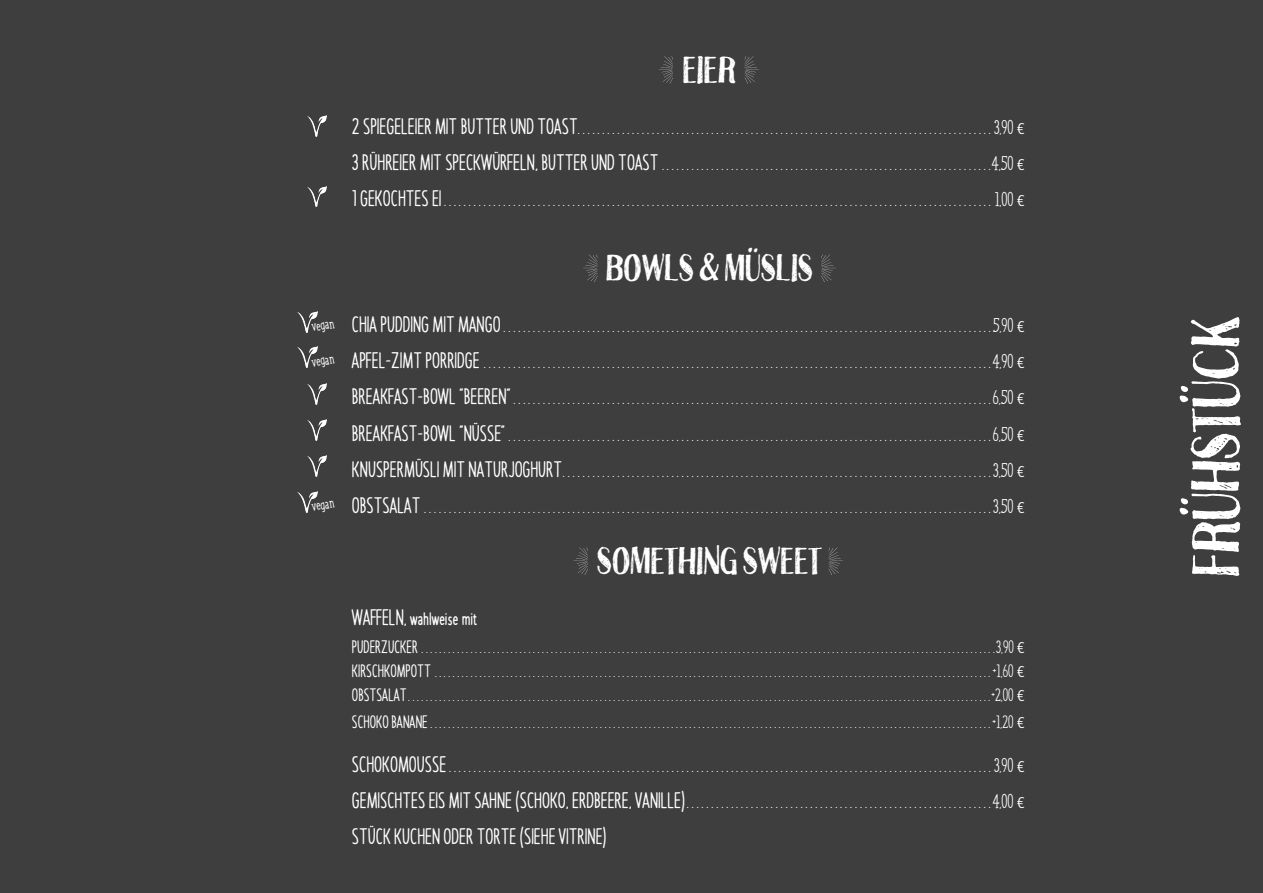
<style>
.page{position:relative;width:1263px;height:893px;background:#3e3e3f}
.page>*{position:absolute;margin:0;border:0;box-sizing:border-box;transform-origin:0 0}
.t1{font:69px "True Sketch";color:#fff}
.t2{font:38.4px "True Sketch";color:#fff}
.t3{font:700 22.5px "Jovial Sans";color:#fff}
.t4{font:19.95px/36.2px "Jovial";color:#fff;text-align:justify}
.t5{font:18px/24px "Jovial";color:#fff;text-align:justify}
.s1{font-family:"Jovial Sans";font-weight:700;font-size:22.5px}
.s2{font-family:"Botanika Mono";font-size:15px}
.s3{font-family:"Jovial Sans";font-weight:700}
</style>
<div class="page">
<svg style="left:659px;top:56px;width:14px;height:28px"></svg>
<svg style="left:745px;top:56px;width:14px;height:28px"></svg>
<svg style="left:583px;top:254px;width:15px;height:28px"></svg>
<svg style="left:821px;top:254px;width:15px;height:28px"></svg>
<svg style="left:573px;top:547px;width:15px;height:28px"></svg>
<svg style="left:829px;top:547px;width:14px;height:28px"></svg>
<img style="left:298px;top:311px;width:19px;height:21px">
<img style="left:298px;top:347px;width:19px;height:21px">
<img style="left:298px;top:491px;width:19px;height:21px">
<img style="left:307px;top:116px;width:20px;height:21px">
<img style="left:307px;top:186px;width:20px;height:21px">
<img style="left:307px;top:420px;width:20px;height:21px">
<img style="left:307px;top:383px;width:20px;height:21px">
<img style="left:307px;top:456px;width:20px;height:20px">
<p class="t5" style="left:303px;top:309px;width:30px;line-height:35px;text-align:center;rotate:-9deg">vegan vegan</p>
<p class="t5" style="left:310px;top:493px;width:25px;rotate:-9deg">vegan</p>
<h2 class="t2" style="left:683px;top:47px;width:55px">EIER</h2>
<p class="t4" style="left:352px;top:109px;width:675px"><span class="s1">2 SPIEGELEIER MIT BUTTER UND TOAST</span> . . . . . . . . . . . . . . . . . . . . . . . . . . . . . . . . . . . . . . . . . . . . . . . . . . . . . . . . . . . . . . . . . . . . . . . . . . . . . . . . . . . . 3,90 <span class="s2">€ </span><span class="s1">3 RÜHREIER MIT SPECKWÜRFELN, BUTTER UND TOAST</span> . . . . . . . . . . . . . . . . . . . . . . . . . . . . . . . . . . . . . . . . . . . . . . . . . . . . . . . . . . . . . . . . . . 4,50 <span class="s2">€ </span><span class="s1">1 GEKOCHTES EI</span> . . . . . . . . . . . . . . . . . . . . . . . . . . . . . . . . . . . . . . . . . . . . . . . . . . . . . . . . . . . . . . . . . . . . . . . . . . . . . . . . . . . . . . . . . . . . . . . . . . . . . . . . . . . . . . . 1,00 <span class="s2">€</span></p>
<h2 class="t2" style="left:606px;top:246px;width:209px">BOWLS &amp; MÜSLIS</h2>
<p class="t4" style="left:352px;top:307px;width:675px"><span class="s1">CHIA PUDDING MIT MANGO</span>...................................................................................................5,90 <span class="s2">€ </span><span class="s1">APFEL-ZIMT PORRIDGE</span> . . . . . . . . . . . . . . . . . . . . . . . . . . . . . . . . . . . . . . . . . . . . . . . . . . . . . . . . . . . . . . . . . . . . . . . . . . . . . . . . . . . . . . . . . . . . . . . . . . . . . . 4,90 <span class="s2">€ </span><span class="s1">BREAKFAST-BOWL "BEEREN“</span> . . . . . . . . . . . . . . . . . . . . . . . . . . . . . . . . . . . . . . . . . . . . . . . . . . . . . . . . . . . . . . . . . . . . . . . . . . . . . . . . . . . . . . . . . . . . . . . . 6,50 <span class="s2">€ </span><span class="s1">BREAKFAST-BOWL "NÜSSE“</span> . . . . . . . . . . . . . . . . . . . . . . . . . . . . . . . . . . . . . . . . . . . . . . . . . . . . . . . . . . . . . . . . . . . . . . . . . . . . . . . . . . . . . . . . . . . . . . . . . 6,50 <span class="s2">€ </span><span class="s1">KNUSPERMÜSLI MIT NATURJOGHURT</span> . . . . . . . . . . . . . . . . . . . . . . . . . . . . . . . . . . . . . . . . . . . . . . . . . . . . . . . . . . . . . . . . . . . . . . . . . . . . . . . . . . . . . . 3,50 <span class="s2">€ </span><span class="s1">OBSTSALAT</span> . . . . . . . . . . . . . . . . . . . . . . . . . . . . . . . . . . . . . . . . . . . . . . . . . . . . . . . . . . . . . . . . . . . . . . . . . . . . . . . . . . . . . . . . . . . . . . . . . . . . . . . . . . . . . . . . . . 3,50 <span class="s2">€</span></p>
<h2 class="t2" style="left:597px;top:539px;width:226px">SOMETHING SWEET</h2>
<p class="t3" style="left:352px;top:605px;width:127px">WAFFELN, wahlweise mit</p>
<p class="t5" style="left:352px;top:636px;width:675px"><span class="s3">PUDERZUCKER</span> . . . . . . . . . . . . . . . . . . . . . . . . . . . . . . . . . . . . . . . . . . . . . . . . . . . . . . . . . . . . . . . . . . . . . . . . . . . . . . . . . . . . . . . . . . . . . . . . . . . . . . . . . . . . . . . . . . . . . . . . . . . . . . . . 3,90 <span class="s2">€ </span><span class="s3">KIRSCHKOMPOTT</span> . . . . . . . . . . . . . . . . . . . . . . . . . . . . . . . . . . . . . . . . . . . . . . . . . . . . . . . . . . . . . . . . . . . . . . . . . . . . . . . . . . . . . . . . . . . . . . . . . . . . . . . . . . . . . . . . . . . . . . . . . . . . +1,60 <span class="s2">€ </span><span class="s3">OBSTSALAT</span> . . . . . . . . . . . . . . . . . . . . . . . . . . . . . . . . . . . . . . . . . . . . . . . . . . . . . . . . . . . . . . . . . . . . . . . . . . . . . . . . . . . . . . . . . . . . . . . . . . . . . . . . . . . . . . . . . . . . . . . . . . . . . . . . . . +2,00 <span class="s2">€</span></p>
<p class="t5" style="left:352px;top:711px;width:675px"><span class="s3">SCHOKO BANANE</span> . . . . . . . . . . . . . . . . . . . . . . . . . . . . . . . . . . . . . . . . . . . . . . . . . . . . . . . . . . . . . . . . . . . . . . . . . . . . . . . . . . . . . . . . . . . . . . . . . . . . . . . . . . . . . . . . . . . . . . . . . . . . . +1,20 <span class="s2">€</span></p>
<p class="t4" style="left:352px;top:747px;width:675px"><span class="s1">SCHOKOMOUSSE</span> . . . . . . . . . . . . . . . . . . . . . . . . . . . . . . . . . . . . . . . . . . . . . . . . . . . . . . . . . . . . . . . . . . . . . . . . . . . . . . . . . . . . . . . . . . . . . . . . . . . . . . . . . . . . . . 3,90 <span class="s2">€<br></span><span class="s1">GEMISCHTES EIS MIT SAHNE (SCHOKO, ERDBEERE, VANILLE)</span> . . . . . . . . . . . . . . . . . . . . . . . . . . . . . . . . . . . . . . . . . . . . . . . . . . . . . . . . . . . . . 4,00 <span class="s2">€</span></p>
<p class="t3" style="left:352px;top:825px;width:256px">STÜCK KUCHEN ODER TORTE (SIEHE VITRINE)</p>
<h1 class="t1" style="left:1176px;top:577px;width:263px;rotate:-90deg">FRÜHSTÜCK</h1>
</div>
